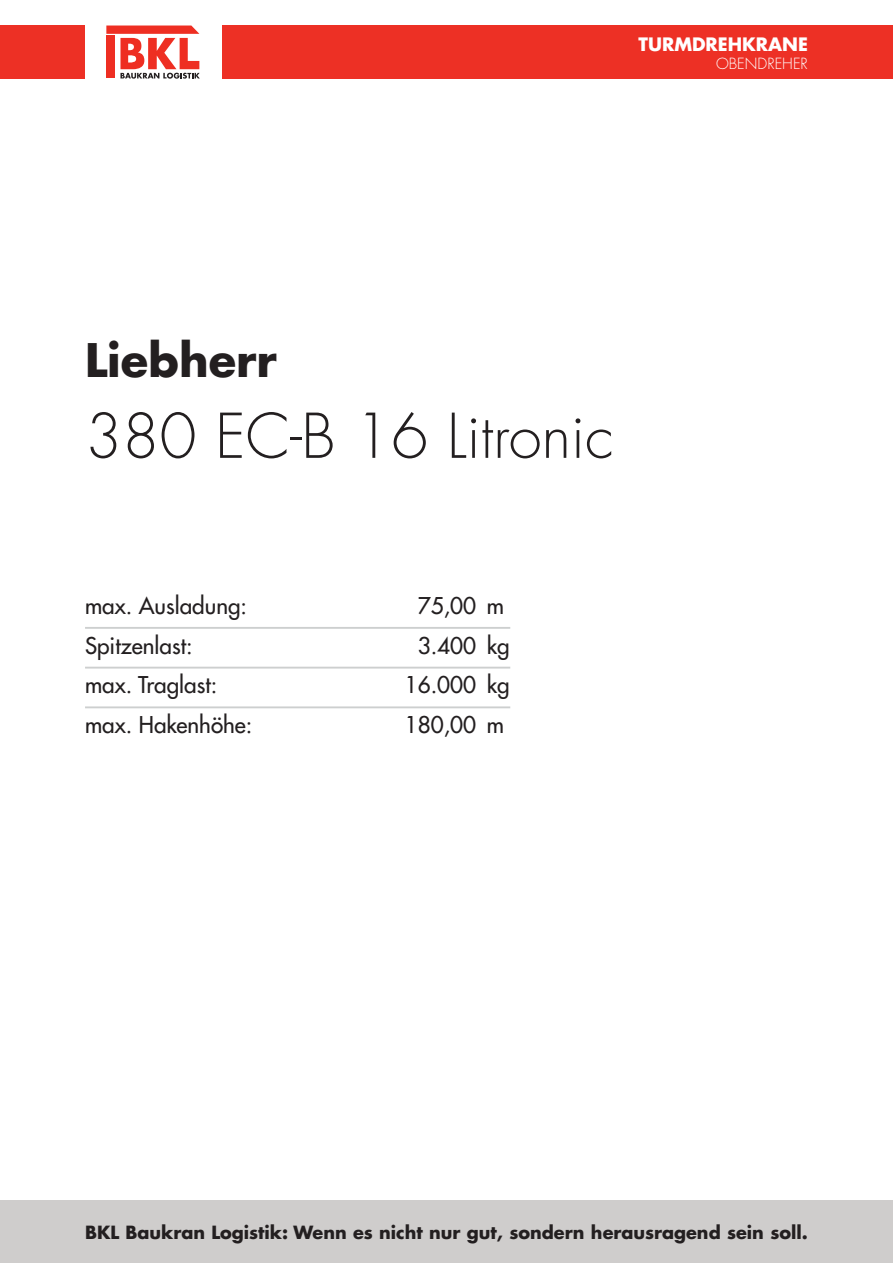
<style>
.page{position:relative;width:893px;height:1263px;background:#fff}
.page>*{position:absolute;margin:0;border:0;box-sizing:border-box;transform-origin:0 0}
.t1{font:300 60px "Futura LT Pro";color:#231f20}
.t2{font:700 45px "Futura LT Pro";color:#231f20}
.t3{font:500 22.5px "Futura LT Pro";color:#231f20}
.t4{font:700 18px "Futura LT Pro";color:#fff}
.t5{font:700 17.7px "Futura LT Pro";color:#231f20}
.t6{font:300 15px "Futura LT Pro";color:#fff}
</style>
<div class="page">
<div style="left:0;top:26px;width:893px;height:53px;background:#ed3025"></div>
<div style="left:85px;top:25px;width:136px;height:54px;background:#fff"></div>
<svg style="left:106px;top:26px;width:94px;height:53px"></svg>
<div style="left:0;top:1199px;width:893px;height:64px;background:#cfcdcc"></div>
<hr style="left:85px;top:627px;width:425px;height:2px;background:#cdcfcf">
<hr style="left:85px;top:667px;width:425px;height:1px;background:#cdcfcf">
<hr style="left:85px;top:706px;width:425px;height:2px;background:#cdcfcf">
<p class="t4" style="left:639px;top:30px;width:171px">TURMDREHKRANE</p>
<p class="t6" style="left:716px;top:54px;width:93px">OBENDREHER</p>
<h2 class="t2" style="left:85px;top:326px;width:193px">Liebherr</h2>
<h1 class="t1" style="left:85px;top:397px;width:530px">380 EC-B 16 Litronic</h1>
<p class="t3" style="left:85px;top:589px;width:164px">max. Ausladung:</p>
<p class="t3" style="left:418px;top:589px;width:88px">75,00 m</p>
<p class="t3" style="left:85px;top:629px;width:109px">Spitzenlast:</p>
<p class="t3" style="left:418px;top:629px;width:94px">3.400 kg</p>
<p class="t3" style="left:85px;top:668px;width:134px">max. Traglast:</p>
<p class="t3" style="left:405px;top:668px;width:107px">16.000 kg</p>
<p class="t3" style="left:85px;top:708px;width:169px">max. Hakenhöhe:</p>
<p class="t3" style="left:405px;top:708px;width:101px">180,00 m</p>
<p class="t5" style="left:85px;top:1218px;width:724px">BKL Baukran Logistik: Wenn es nicht nur gut, sondern herausragend sein soll.</p>
</div>
